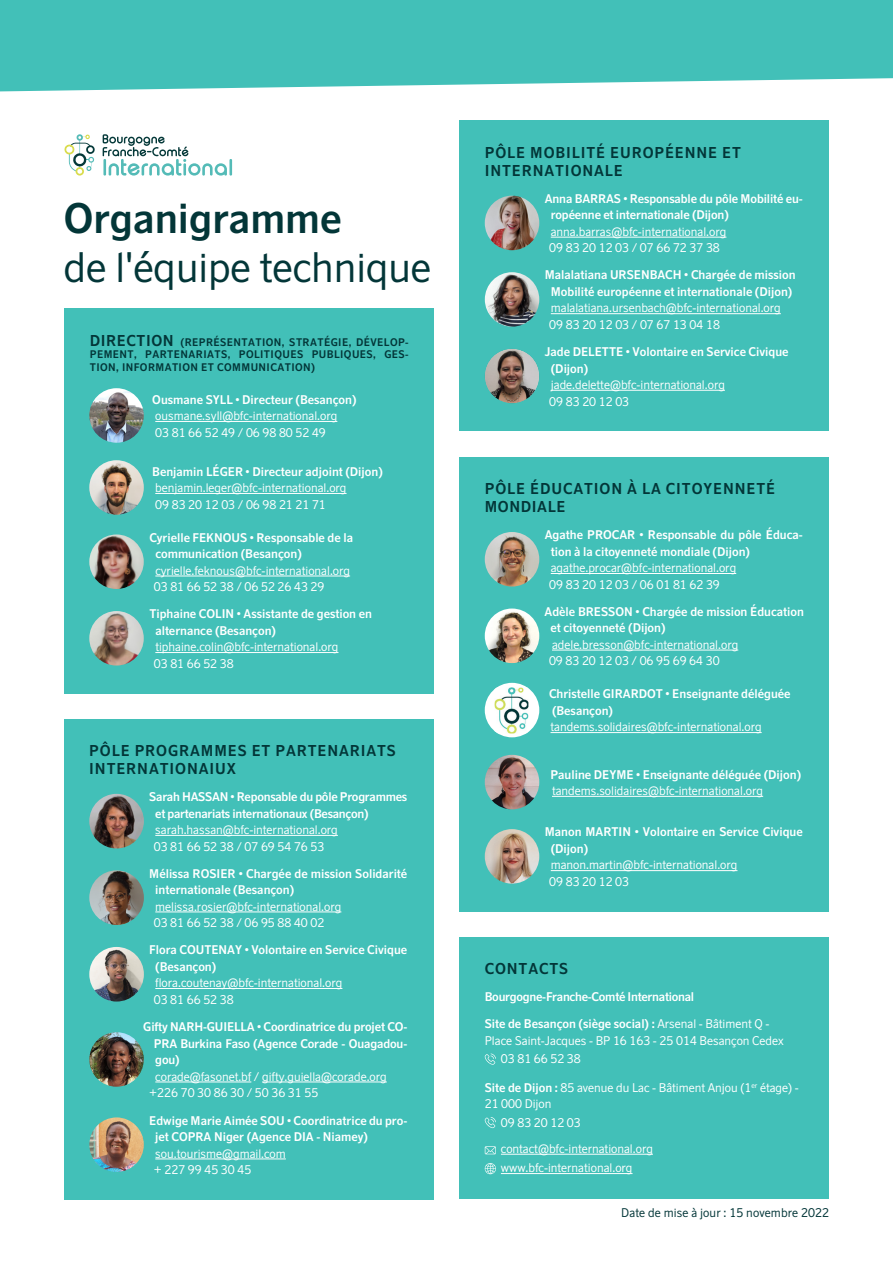
<style>
.page{position:relative;width:893px;height:1263px;background:#fff}
.page>*{position:absolute;margin:0;border:0;box-sizing:border-box;transform-origin:0 0}
.t1{font:40.65px/48.8px "Scandinavian";color:#033638}
.t2{font:700 15px/18px "Scandinavian";letter-spacing:.06em;color:#033638}
.t3{font:12px/16.5px "Scandinavian";color:#fff}
.t4{font:700 12px/16.5px "Scandinavian";color:#fff}
.t5{font:700 12px/16.5px "Scandinavian";letter-spacing:-.02em;color:#fff}
.t6{font:12px "Scandinavian";letter-spacing:.01em;color:#033638}
.t7{font:700 10.5px/12.6px "Scandinavian";letter-spacing:.04em;color:#033638;text-align:justify}
.s1{font-weight:700}
.s2{font-size:15px}
</style>
<div class="page">
<div style="left:459px;top:457px;width:370px;height:454px;background:#42c0b8"></div>
<hr style="left:551px;top:573px;width:185px;height:1px;background:#fff">
<hr style="left:552px;top:650px;width:186px;height:1px;background:#fff">
<hr style="left:551px;top:870px;width:186px;height:1px;background:#fff">
<hr style="left:552px;top:796px;width:211px;height:1px;background:#fff">
<hr style="left:550px;top:732px;width:212px;height:1px;background:#fff">
<img style="left:485px;top:532px;width:54px;height:54px;border-radius:27px">
<img style="left:485px;top:608px;width:54px;height:55px;border-radius:27px">
<div style="left:485px;top:683px;width:54px;height:54px;background:#fff;border-radius:50%"></div>
<img style="left:495px;top:687px;width:33px;height:46px">
<img style="left:485px;top:755px;width:54px;height:54px;border-radius:27px">
<img style="left:485px;top:829px;width:54px;height:55px;border-radius:27px">
<div style="left:64px;top:308px;width:370px;height:385px;background:#42c0b8"></div>
<img style="left:89px;top:460px;width:55px;height:55px;border-radius:27px">
<hr style="left:155px;top:493px;width:192px;height:1px;background:#fff">
<hr style="left:155px;top:421px;width:182px;height:1px;background:#fff">
<img style="left:89px;top:388px;width:55px;height:55px;border-radius:27px">
<hr style="left:155px;top:576px;width:195px;height:1px;background:#fff">
<hr style="left:155px;top:652px;width:183px;height:1px;background:#fff">
<img style="left:89px;top:534px;width:55px;height:55px;border-radius:27px">
<img style="left:89px;top:611px;width:55px;height:54px;border-radius:27px">
<div style="left:64px;top:719px;width:370px;height:480px;background:#42c0b8"></div>
<hr style="left:155px;top:1082px;width:96px;height:1px;background:#fff">
<hr style="left:262px;top:1082px;width:125px;height:1px;background:#fff">
<hr style="left:155px;top:1158px;width:131px;height:1px;background:#fff">
<img style="left:89px;top:1032px;width:55px;height:55px;border-radius:27px">
<img style="left:89px;top:1117px;width:55px;height:55px;border-radius:27px">
<hr style="left:155px;top:912px;width:186px;height:1px;background:#fff">
<hr style="left:155px;top:835px;width:183px;height:1px;background:#fff">
<hr style="left:155px;top:988px;width:187px;height:1px;background:#fff">
<img style="left:89px;top:870px;width:55px;height:55px;border-radius:27px">
<img style="left:89px;top:794px;width:55px;height:54px;border-radius:27px">
<img style="left:89px;top:947px;width:55px;height:54px;border-radius:27px">
<div style="left:459px;top:937px;width:370px;height:262px;background:#42c0b8"></div>
<svg style="left:485px;top:1146px;width:11px;height:8px"></svg>
<svg style="left:485px;top:1163px;width:11px;height:11px"></svg>
<svg style="left:485px;top:1053px;width:11px;height:12px"></svg>
<svg style="left:485px;top:1117px;width:11px;height:11px"></svg>
<hr style="left:501px;top:1154px;width:152px;height:1px;background:#fff">
<hr style="left:501px;top:1173px;width:131px;height:1px;background:#fff">
<svg style="left:103px;top:134px;width:129px;height:42px"></svg>
<svg style="left:64px;top:134px;width:31px;height:42px"></svg>
<svg style="left:0;top:0;width:893px;height:91px;background:#4ec4bc"></svg>
<div style="left:459px;top:120px;width:370px;height:311px;background:#42c0b8"></div>
<img style="left:485px;top:272px;width:54px;height:55px;border-radius:27px">
<img style="left:485px;top:349px;width:54px;height:54px;border-radius:27px">
<hr style="left:551px;top:313px;width:230px;height:1px;background:#fff">
<hr style="left:551px;top:390px;width:174px;height:1px;background:#fff">
<img style="left:485px;top:196px;width:54px;height:54px;border-radius:27px">
<hr style="left:551px;top:237px;width:175px;height:1px;background:#fff">
<p class="t1" style="left:64px;top:194px;width:369px"><span class="s1">Organigramme<br></span>de l'équipe technique</p>
<p class="t7" style="left:90px;top:335px;width:320px"><span class="s2">DIRECTION</span> (REPRÉSENTATION, STRATÉGIE, DÉVELOP-PEMENT, PARTENARIATS, POLITIQUES PUBLIQUES, GES-TION, INFORMATION ET COMMUNICATION)</p>
<p class="t4" style="left:152px;top:391px;width:206px">Ousmane SYLL • Directeur (Besançon)</p>
<p class="t3" style="left:155px;top:408px;width:184px">ousmane.syll@bfc-international.org</p>
<p class="t3" style="left:155px;top:424px;width:172px">03 81 66 52 49 / 06 98 80 52 49</p>
<p class="t4" style="left:152px;top:463px;width:232px">Benjamin LÉGER • Directeur adjoint (Dijon)</p>
<p class="t3" style="left:155px;top:480px;width:193px">benjamin.leger@bfc-international.org</p>
<p class="t3" style="left:155px;top:496px;width:172px">09 83 20 12 03 / 06 98 21 21 71</p>
<p class="t4" style="left:155px;top:529px;width:199px;text-indent:-6px">Cyrielle FEKNOUS • Responsable de la communication (Besançon)</p>
<p class="t3" style="left:155px;top:562px;width:196px">cyrielle.feknous@bfc-international.org</p>
<p class="t3" style="left:154px;top:579px;width:172px">03 81 66 52 38 / 06 52 26 43 29</p>
<p class="t4" style="left:155px;top:606px;width:218px;text-indent:-6px">Tiphaine COLIN • Assistante de gestion en alternance (Besançon)</p>
<p class="t3" style="left:155px;top:639px;width:185px">tiphaine.colin@bfc-international.org</p>
<p class="t3" style="left:154px;top:655px;width:81px">03 81 66 52 38</p>
<p class="t2" style="left:89px;top:741px;width:308px">PÔLE PROGRAMMES ET PARTENARIATS<br>INTERNATIONAIUX</p>
<p class="t5" style="left:155px;top:788px;width:253px;text-indent:-6px">Sarah HASSAN • Reponsable du pôle Programmes et partenariats internationaux (Besançon)</p>
<p class="t3" style="left:155px;top:821px;width:184px">sarah.hassan@bfc-international.org</p>
<p class="t3" style="left:154px;top:838px;width:172px">03 81 66 52 38 / 07 69 54 76 53</p>
<p class="t4" style="left:155px;top:865px;width:254px;text-indent:-6px">Mélissa ROSIER • Chargée de mission Solidarité internationale (Besançon)</p>
<p class="t3" style="left:155px;top:898px;width:188px">melissa.rosier@bfc-international.org</p>
<p class="t3" style="left:154px;top:914px;width:172px">03 81 66 52 38 / 06 95 88 40 02</p>
<p class="t2" style="left:485px;top:143px;width:258px">PÔLE MOBILITÉ EUROPÉENNE ET<br>INTERNATIONALE</p>
<p class="t4" style="left:551px;top:190px;width:254px;text-indent:-6px">Anna BARRAS • Responsable du pôle Mobilité eu&shy;ropéenne et internationale (Dijon)</p>
<p class="t3" style="left:551px;top:223px;width:177px">anna.barras@bfc-international.org</p>
<p class="t3" style="left:549px;top:240px;width:172px">09 83 20 12 03 / 07 66 72 37 38</p>
<p class="t4" style="left:545px;top:267px;width:252px;text-align:center">Malalatiana URSENBACH • Chargée de mission<br>Mobilité européenne et internationale (Dijon)</p>
<p class="t3" style="left:551px;top:300px;width:232px">malalatiana.ursenbach@bfc-international.org</p>
<p class="t3" style="left:549px;top:316px;width:172px">09 83 20 12 03 / 07 67 13 04 18</p>
<p class="t4" style="left:551px;top:343px;width:239px;text-indent:-6px">Jade DELETTE • Volontaire en Service Civique (Dijon)</p>
<p class="t3" style="left:551px;top:376px;width:176px">jade.delette@bfc-international.org</p>
<p class="t3" style="left:549px;top:393px;width:81px">09 83 20 12 03</p>
<p class="t2" style="left:485px;top:479px;width:292px">PÔLE ÉDUCATION À LA CITOYENNETÉ<br>MONDIALE</p>
<p class="t4" style="left:551px;top:527px;width:254px;text-indent:-6px">Agathe PROCAR • Responsable du pôle Éduca&shy;tion à la citoyenneté mondiale (Dijon)</p>
<p class="t3" style="left:551px;top:560px;width:187px">agathe.procar@bfc-international.org</p>
<p class="t3" style="left:549px;top:576px;width:172px">09 83 20 12 03 / 06 01 81 62 39</p>
<p class="t4" style="left:550px;top:603px;width:255px;text-indent:-6px">Adèle BRESSON • Chargée de mission Éducation et citoyenneté (Dijon)</p>
<p class="t3" style="left:552px;top:636px;width:188px">adele.bresson@bfc-international.org</p>
<p class="t3" style="left:549px;top:653px;width:172px">09 83 20 12 03 / 06 95 69 64 30</p>
<p class="t4" style="left:549px;top:686px;width:243px">Christelle GIRARDOT • Enseignante déléguée (Besançon)</p>
<p class="t3" style="left:550px;top:719px;width:213px">tandems.solidaires@bfc-international.org</p>
<p class="t4" style="left:550px;top:766px;width:252px">Pauline DEYME • Enseignante déléguée (Dijon)</p>
<p class="t3" style="left:552px;top:782px;width:213px">tandems.solidaires@bfc-international.org</p>
<p class="t4" style="left:551px;top:824px;width:253px;text-indent:-6px">Manon MARTIN • Volontaire en Service Civique (Dijon)</p>
<p class="t3" style="left:551px;top:857px;width:188px">manon.martin@bfc-international.org</p>
<p class="t3" style="left:549px;top:873px;width:81px">09 83 20 12 03</p>
<p class="t4" style="left:155px;top:941px;width:253px;text-indent:-6px">Flora COUTENAY • Volontaire en Service Civique (Besançon)</p>
<p class="t3" style="left:155px;top:975px;width:189px">flora.coutenay@bfc-international.org</p>
<p class="t3" style="left:154px;top:991px;width:81px">03 81 66 52 38</p>
<p class="t5" style="left:485px;top:988px;width:211px">Bourgogne-Franche-Comté International</p>
<p class="t3" style="left:485px;top:1016px;width:301px"><span class="s1">Site de Besançon (siège social) :</span> Arsenal - Bâtiment Q -<br>Place Saint-Jacques - BP 16 163 - 25 014 Besançon Cedex</p>
<p class="t3" style="left:485px;top:1079px;width:316px"><span class="s1">Site de Dijon :</span> 85 avenue du Lac - Bâtiment Anjou (1<sup>er</sup> étage) -</p>
<p class="t3" style="left:485px;top:1095px;width:68px">21 000 Dijon</p>
<p class="t2" style="left:485px;top:960px;width:85px">CONTACTS</p>
<p class="t4" style="left:154px;top:1018px;width:255px;text-align:justify;text-indent:-10px">Gifty NARH-GUIELLA • Coordinatrice du projet CO-PRA Burkina Faso (Agence Corade - Ouagadou&shy;gou)</p>
<p class="t3" style="left:155px;top:1068px;width:233px">corade@fasonet.bf / gifty.guiella@corade.org</p>
<p class="t3" style="left:149px;top:1084px;width:171px">+226 70 30 86 30 / 50 36 31 55</p>
<p class="t4" style="left:155px;top:1112px;width:254px;text-indent:-6px">Edwige Marie Aimée SOU • Coordinatrice du pro&shy;jet COPRA Niger (Agence DIA - Niamey)</p>
<p class="t3" style="left:155px;top:1145px;width:132px">sou.tourisme@gmail.com</p>
<p class="t3" style="left:154px;top:1161px;width:99px">+ 227 99 45 30 45</p>
<p class="t3" style="left:501px;top:1050px;width:81px">03 81 66 52 38</p>
<p class="t3" style="left:501px;top:1114px;width:81px">09 83 20 12 03</p>
<p class="t3" style="left:501px;top:1140px;width:154px">contact@bfc-international.org</p>
<p class="t3" style="left:501px;top:1160px;width:133px">www.bfc-international.org</p>
<p class="t6" style="left:621px;top:1205px;width:209px">Date de mise à jour : 15 novembre 2022</p>
</div>
